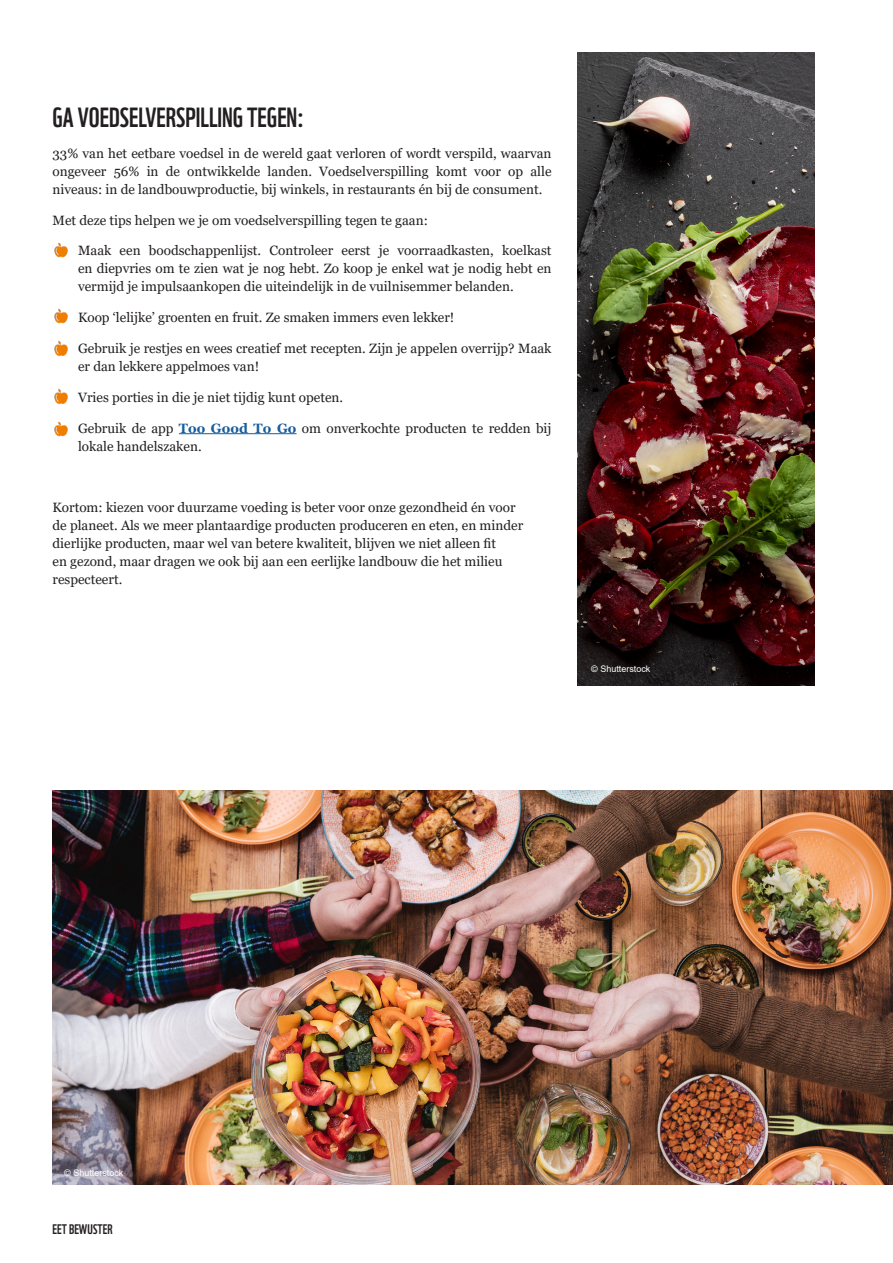
<style>
.page{position:relative;width:893px;height:1263px;background:#fff}
.page>*{position:absolute;margin:0;border:0;box-sizing:border-box;transform-origin:0 0}
.t1{font:27px "WWF";color:#231f20}
.t2{font:13.5px/18px "Georgia";color:#231f20}
.t3{font:13.5px "WWF";color:#231f20}
.t4{font:9px "Arial";color:#fff}
.s1{font-weight:700;color:#175d9e}
</style>
<div class="page">
<img style="left:578px;top:53px;width:236px;height:632px">
<img style="left:53px;top:790px;width:840px;height:394px">
<hr style="left:179px;top:433px;width:118px;height:1px;background:#175d9e">
<img style="left:54px;top:242px;width:14px;height:16px">
<img style="left:54px;top:308px;width:14px;height:16px">
<img style="left:54px;top:340px;width:14px;height:16px">
<img style="left:54px;top:388px;width:14px;height:16px">
<img style="left:54px;top:421px;width:14px;height:16px">
<h1 class="t1" style="left:53px;top:96px;width:253px">GA VOEDSELVERSPILLING TEGEN:</h1>
<p class="t2" style="left:53px;top:145px;width:500px;text-align:justify">33% van het eetbare voedsel in de wereld gaat verloren of wordt verspild, waarvan ongeveer 56% in de ontwikkelde landen. Voedselverspilling komt voor op alle niveaus: in de landbouwproductie, bij winkels, in restaurants én bij de consument.</p>
<p class="t2" style="left:53px;top:211px;width:377px">Met deze tips helpen we je om voedselverspilling tegen te gaan:</p>
<p class="t2" style="left:78px;top:242px;width:475px;text-align:justify">Maak een boodschappenlijst. Controleer eerst je voorraadkasten, koelkast en diepvries om te zien wat je nog hebt. Zo koop je enkel wat je nodig hebt en vermijd je impulsaankopen die uiteindelijk in de vuilnisemmer belanden.</p>
<p class="t2" style="left:78px;top:309px;width:378px">Koop ‘lelijke’ groenten en fruit. Ze smaken immers even lekker!</p>
<p class="t2" style="left:78px;top:340px;width:475px">Gebruik je restjes en wees creatief met recepten. Zijn je appelen overrijp? Maak er dan lekkere appelmoes van!</p>
<p class="t2" style="left:78px;top:388px;width:267px">Vries porties in die je niet tijdig kunt opeten.</p>
<p class="t2" style="left:78px;top:419px;width:475px">Gebruik de app <span class="s1">Too Good To Go</span> om onverkochte producten te redden bij lokale handelszaken.</p>
<p class="t2" style="left:53px;top:499px;width:472px">Kortom: kiezen voor duurzame voeding is beter voor onze gezondheid én voor de planeet. Als we meer plantaardige producten produceren en eten, en minder dierlijke producten, maar wel van betere kwaliteit, blijven we niet alleen fit<br>en gezond, maar dragen we ook bij aan een eerlijke landbouw die het milieu respecteert.</p>
<p class="t4" style="left:591px;top:662px;width:61px">© Shutterstock</p>
<p class="t4" style="left:64px;top:1167px;width:61px">© Shutterstock</p>
<p class="t3" style="left:53px;top:1219px;width:61px">EET BEWUSTER</p>
</div>
